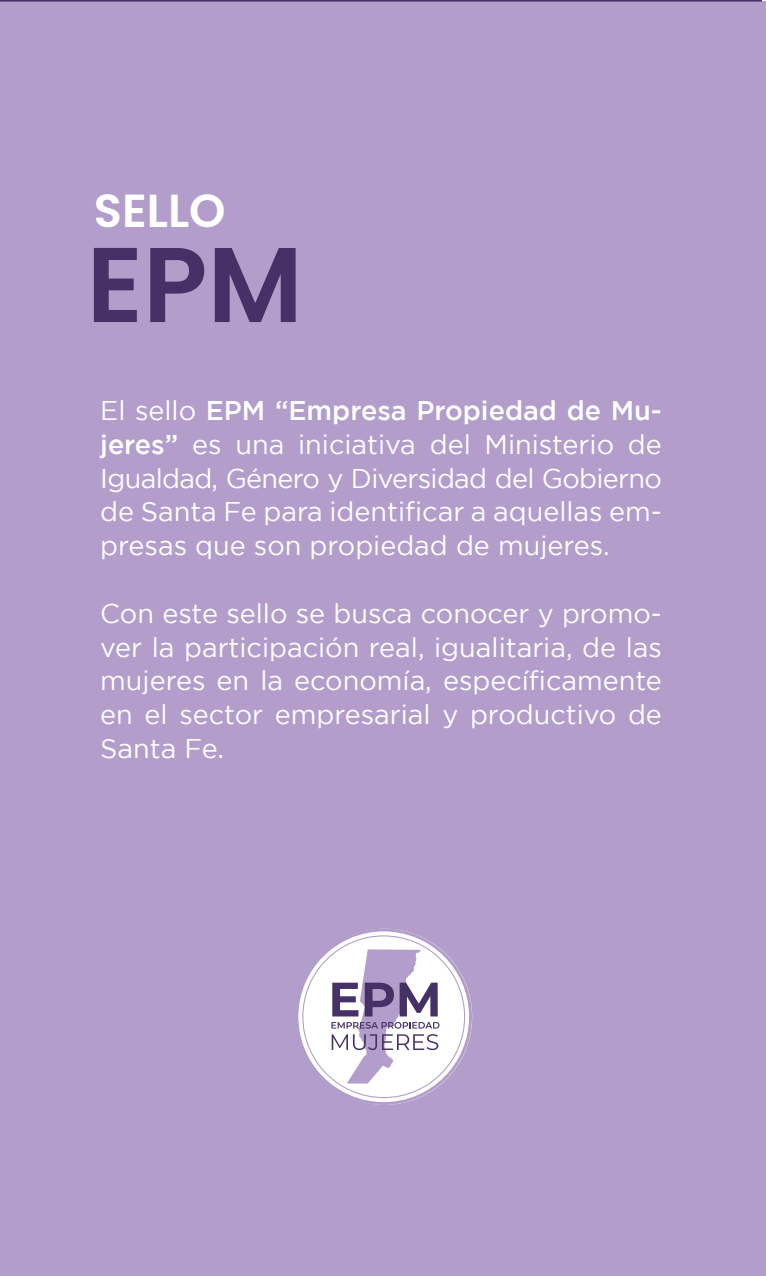
<style>
.page{position:relative;width:766px;height:1276px;background:#fff}
.page>*{position:absolute;margin:0;border:0;box-sizing:border-box;transform-origin:0 0}
.t1{font:600 105.98px "Poppins";color:#463166}
.t2{font:600 46.35px "Poppins";color:#fff}
.t3{font:27px/33.8px "Gotham";color:#fff;text-align:justify}
.s1{font-weight:500}
</style>
<div class="page">
<div style="left:0;top:2px;width:765px;height:1274px;background:#b29dcb"></div>
<svg style="left:0;top:0;width:761px;height:2px;background:#5c477a"></svg>
<svg style="left:298px;top:928px;width:175px;height:177px"></svg>
<h2 class="t2" style="left:94px;top:184px;width:133px">SELLO</h2>
<h1 class="t1" style="left:86px;top:223px;width:218px">EPM</h1>
<p class="t3" style="left:100px;top:393px;width:563px">El sello <span class="s1">EPM “Empresa Propiedad de Mu&shy;jeres”</span> es una iniciativa del Ministerio de Igualdad, Género y Diversidad del Gobierno de Santa Fe para identificar a aquellas em&shy;presas que son propiedad de mujeres.</p>
<p class="t3" style="left:100px;top:596px;width:563px">Con este sello se busca conocer y promo&shy;ver la participación real, igualitaria, de las mujeres en la economía, específicamente en el sector empresarial y productivo de Santa Fe.</p>
</div>
